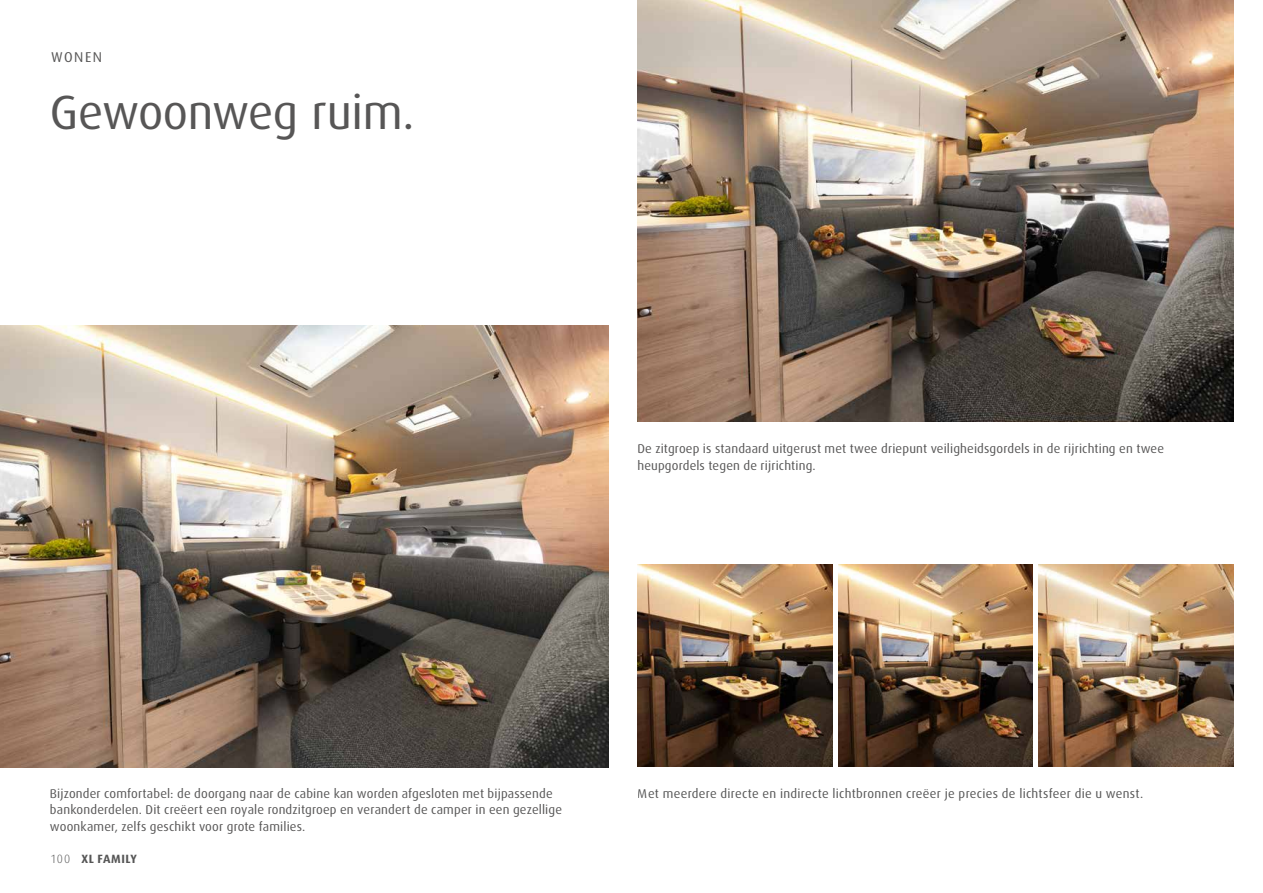
<style>
.page{position:relative;width:1263px;height:893px;background:#fff}
.page>*{position:absolute;margin:0;border:0;box-sizing:border-box;transform-origin:0 0}
.t1{font:48px "Dax Pro";letter-spacing:-.01em;color:#575656}
.t2{font:14.25px "Dax OT";letter-spacing:.11em;color:#575656}
.t3{font:12.75px/16.5px "Dax Pro";letter-spacing:.015em;color:#575656}
.t4{font:12.75px "Dax Pro";letter-spacing:.02em;color:#565656}
.t5{font:700 12px "Dax Pro";letter-spacing:.04em;color:#565656}
.t6{font:300 12px "Dax OT";color:#565656}
</style>
<div class="page">
<img style="left:0;top:325px;width:608px;height:443px">
<img style="left:638px;top:0;width:595px;height:422px">
<img style="left:638px;top:564px;width:195px;height:203px">
<img style="left:1038px;top:564px;width:195px;height:203px">
<img style="left:838px;top:564px;width:195px;height:203px">
<p class="t2" style="left:51px;top:48px;width:53px">WONEN</p>
<h1 class="t1" style="left:50px;top:82px;width:366px">Gewoonweg ruim.</h1>
<p class="t3" style="left:637px;top:441px;width:528px">De zitgroep is standaard uitgerust met twee driepunt veiligheidsgordels in de rijrichting en twee heupgordels tegen de rijrichting.</p>
<p class="t3" style="left:50px;top:785px;width:514px">Bijzonder comfortabel: de doorgang naar de cabine kan worden afgesloten met bijpassende bankonderdelen. Dit creëert een royale rondzitgroep en verandert de camper in een gezellige woonkamer, zelfs geschikt voor grote families.</p>
<p class="t6" style="left:51px;top:851px;width:21px">100</p>
<p class="t5" style="left:82px;top:851px;width:57px">XL FAMILY</p>
<p class="t4" style="left:638px;top:785px;width:507px">Met meerdere directe en indirecte lichtbronnen creëer je precies de lichtsfeer die u wenst.</p>
</div>
